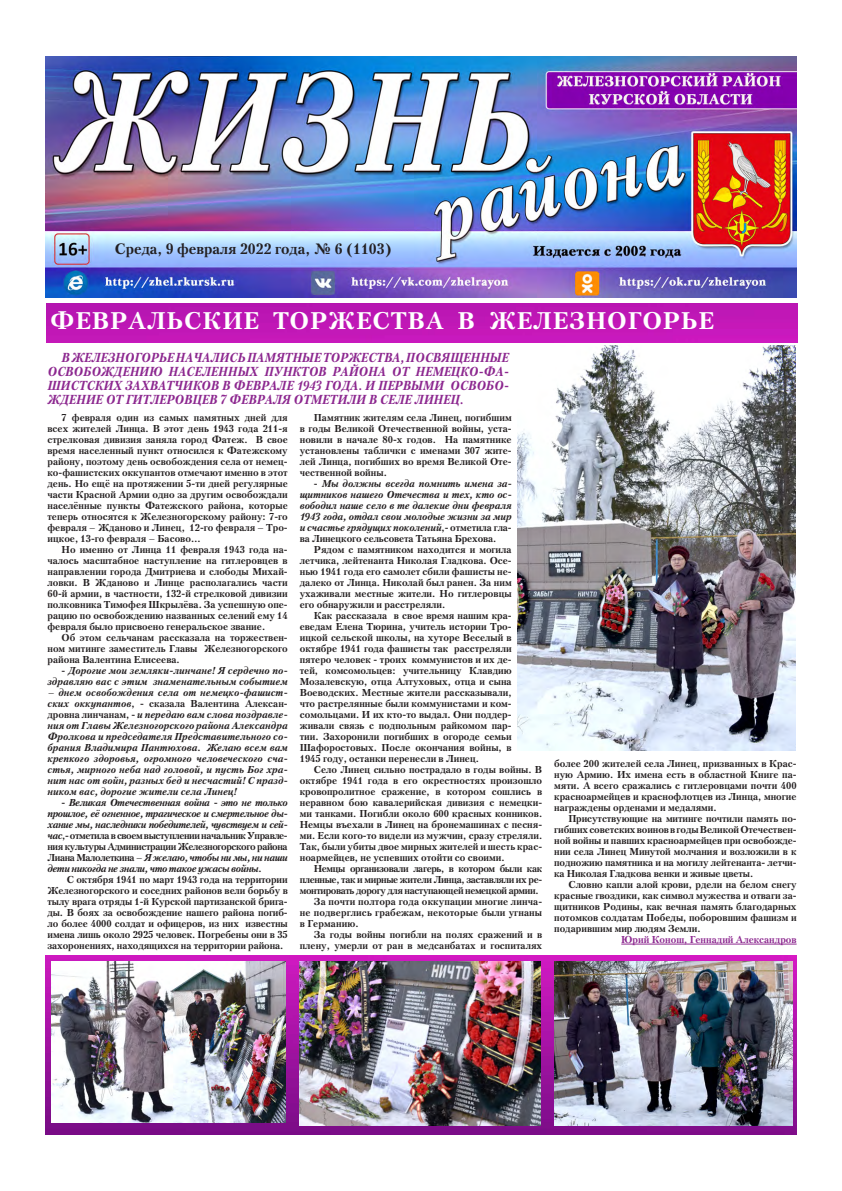
<style>
.page{position:relative;width:842px;height:1191px;background:#fff}
.page>*{position:absolute;margin:0;border:0;box-sizing:border-box;transform-origin:0 0}
.Заголовок{font:700 24px "Petersburg C";letter-spacing:.04em;color:#fff}
.t1{font:700 15px "Petersburg C";color:#231f20}
.Стиль_абзаца_1{font:italic 700 13px/14px "Petersburg C";color:#8c278f;text-align:justify;scale:.92 1}
.Текст{font:700 10px/11px "Petersburg C";color:#231f20;text-align:justify}
.Текст-2{font:italic 700 10px/11px "Petersburg C";color:#231f20;text-align:justify}
.Текст-3{font:700 10px "Petersburg C";color:#8c278f}
.s1{font-style:normal}
</style>
<div class="page">
<img style="left:45px;top:57px;width:752px;height:240px">
<img style="left:46px;top:303px;width:751px;height:39px">
<img style="left:45px;top:955px;width:752px;height:179px">
<hr style="left:621px;top:943px;width:176px;height:1px;background:#8c278f">
<img style="left:517px;top:345px;width:279px;height:405px">
<img style="left:554px;top:961px;width:238px;height:164px">
<img style="left:51px;top:961px;width:235px;height:162px">
<img style="left:300px;top:961px;width:240px;height:164px">
<p class="t1" style="left:115px;top:240px;width:278px">Среда, 9 февраля 2022 года, № 6 (1103)</p>
<p class="Заголовок" style="left:50px;top:307px;width:665px">ФЕВРАЛЬСКИЕ ТОРЖЕСТВА В ЖЕЛЕЗНОГОРЬЕ</p>
<p class="Стиль_абзаца_1" style="left:47px;top:351px;width:503px;text-indent:14px">В ЖЕЛЕЗНОГОРЬЕ НАЧАЛИСЬ ПАМЯТНЫЕ ТОРЖЕСТВА, ПОСВЯЩЕННЫЕ ОСВОБОЖДЕНИЮ НАСЕЛЕННЫХ ПУНКТОВ РАЙОНА ОТ НЕМЕЦКО-ФА-ШИСТСКИХ ЗАХВАТЧИКОВ В ФЕВРАЛЕ 1943 ГОДА. И ПЕРВЫМИ ОСВОБО-ЖДЕНИЕ ОТ ГИТЛЕРОВЦЕВ 7 ФЕВРАЛЯ ОТМЕТИЛИ В СЕЛЕ ЛИНЕЦ.</p>
<p class="Текст" style="left:300px;top:412px;width:213px;text-indent:14px">Памятник жителям села Линец, погибшим в годы Великой Отечественной войны, уста&shy;новили в начале 80-х годов. На памятнике установлены таблички с именами 307 жите&shy;лей Линца, погибших во время Великой Оте&shy;чественной войны.</p>
<p class="Текст-2" style="left:300px;top:478px;width:213px;text-indent:14px"><span class="s1">-</span> Мы должны всегда помнить имена за&shy;щитников нашего Отечества и тех, кто ос&shy;вободил наше село в те далекие дни февраля 1943 года, отдал свои молодые жизни за мир и счастье грядущих поколений<span class="s1">,- отметила гла&shy;ва Линецкого сельсовета Татьяна Брехова.</span></p>
<p class="Текст" style="left:300px;top:544px;width:213px;text-indent:14px">Рядом с памятником находится и могила летчика, лейтенанта Николая Гладкова. Осе&shy;нью 1941 года его самолет сбили фашисты не&shy;далеко от Линца. Николай был ранен. За ним ухаживали местные жители. Но гитлеровцы его обнаружили и расстреляли.</p>
<p class="Текст" style="left:300px;top:610px;width:213px;text-indent:14px">Как рассказала в свое время нашим кра&shy;еведам Елена Тюрина, учитель истории Тро&shy;ицкой сельской школы, на хуторе Веселый в октябре 1941 года фашисты так расстреляли пятеро человек - троих коммунистов и их де&shy;тей, комсомольцев: учительницу Клавдию Мозалевскую, отца Алтуховых, отца и сына Воеводских. Местные жители рассказывали, что растрелянные были коммунистами и ком&shy;сомольцами. И их кто-то выдал. Они поддер&shy;живали связь с подпольным райкомом пар&shy;тии. Захоронили погибших в огороде семьи Шафоростовых. После окончания войны, в 1945 году, останки перенесли в Линец.</p>
<p class="Текст" style="left:300px;top:764px;width:244px;text-indent:14px">Село Линец сильно пострадало в годы войны. В октябре 1941 года в его окрестностях произошло кровопролитное сражение, в котором сошлись в неравном бою кавалерийская дивизия с немецки&shy;ми танками. Погибли около 600 красных конников.<br>Немцы въехали в Линец на бронемашинах с песня&shy;ми. Если кого-то видели из мужчин, сразу стреляли.<br>Так, были убиты двое мирных жителей и шесть крас&shy;ноармейцев, не успевших отойти со своими.</p>
<p class="Текст" style="left:300px;top:863px;width:244px;text-indent:14px">Немцы организовали лагерь, в котором были как пленные, так и мирные жители Линца, заставляли их ре&shy;монтировать дорогу для наступающей немецкой армии.</p>
<p class="Текст" style="left:300px;top:896px;width:244px;text-indent:14px">За почти полтора года оккупации многие линча&shy;не подверглись грабежам, некоторые были угнаны в Германию.</p>
<p class="Текст" style="left:300px;top:929px;width:244px;text-align:right">За годы войны погибли на полях сражений и в плену, умерли от ран в медсанбатах и госпиталях</p>
<p class="Текст" style="left:47px;top:412px;width:242px;text-indent:14px">7 февраля один из самых памятных дней для всех жителей Линца. В этот день 1943 года 211-я стрелковая дивизия заняла город Фатеж. В свое время населенный пункт относился к Фатежскому району, поэтому день освобождения села от немец&shy;ко-фашистских оккупантов отмечают именно в этот день. Но ещё на протяжении 5-ти дней регулярные части Красной Армии одно за другим освобождали населённые пункты Фатежского района, которые теперь относятся к Железногорскому району: 7-го февраля – Жданово и Линец, 12-го февраля – Тро&shy;ицкое, 13-го февраля – Басово…</p>
<p class="Текст" style="left:47px;top:544px;width:242px;text-indent:14px">Но именно от Линца 11 февраля 1943 года на&shy;чалось масштабное наступление на гитлеровцев в направлении города Дмитриева и слободы Михай&shy;ловки. В Жданово и Линце располагались части 60-й армии, в частности, 132-й стрелковой дивизии полковника Тимофея Шкрылёва. За успешную опе&shy;рацию по освобождению названных селений ему 14 февраля было присвоено генеральское звание.</p>
<p class="Текст" style="left:47px;top:632px;width:242px;text-indent:14px">Об этом сельчанам рассказала на торжествен&shy;ном митинге заместитель Главы Железногорского района Валентина Елисеева.</p>
<p class="Текст-2" style="left:47px;top:665px;width:242px;text-align:right"><span class="s1">-</span> Дорогие мои земляки-линчане! Я сердечно по&shy;здравляю вас с этим знаменательным событием</p>
<p class="Текст-2" style="left:47px;top:687px;width:242px">– днем освобождения села от немецко-фашист&shy;ских оккупантов<span class="s1">, - сказала Валентина Алексан&shy;дровна линчанам, -</span> и передаю вам слова поздравле&shy;ния от Главы Железногорского района Александра Фролкова и председателя Представительного со&shy;брания Владимира Пантюхова. Желаю всем вам крепкого здоровья, огромного человеческого сча&shy;стья, мирного неба над головой, и пусть Бог хра&shy;нит нас от войн, разных бед и несчастий! С празд&shy;ником вас, дорогие жители села Линец!</p>
<p class="Текст-2" style="left:47px;top:797px;width:242px;text-indent:14px"><span class="s1">-</span> Великая Отечественная война - это не только прошлое, её огненное, трагическое и смертельное ды&shy;хание мы, наследники победителей, чувствуем и сей&shy;час<span class="s1">,- отметила в своем выступлении начальник Управле&shy;ния культуры Администрации Железногорского района Лиана Малолеткина –</span> Я желаю, чтобы ни мы, ни наши дети никогда не знали, что такое ужасы войны.</p>
<p class="Текст" style="left:47px;top:874px;width:242px;text-indent:19px">С октября 1941 по март 1943 года на территории Железногорского и соседних районов вели борьбу в тылу врага отряды 1-й Курской партизанской брига&shy;ды. В боях за освобождение нашего района погиб&shy;ло более 4000 солдат и офицеров, из них известны имена лишь около 2925 человек. Погребены они в 35 захоронениях, находящихся на территории района.</p>
<p class="Текст" style="left:554px;top:758px;width:244px">более 200 жителей села Линец, призванных в Крас&shy;ную Армию. Их имена есть в областной Книге па&shy;мяти. А всего сражались с гитлеровцами почти 400 красноармейцев и краснофлотцев из Линца, многие награждены орденами и медалями.</p>
<p class="Текст" style="left:554px;top:813px;width:244px;text-indent:14px">Присутствующие на митинге почтили память по&shy;гибших советских воинов в годы Великой Отечествен&shy;ной войны и павших красноармейцев при освобожде&shy;нии села Линец Минутой молчания и возложили в к подножию памятника и на могилу лейтенанта- летчи&shy;ка Николая Гладкова венки и живые цветы.</p>
<p class="Текст" style="left:554px;top:879px;width:244px;text-indent:14px">Словно капли алой крови, рдели на белом снегу красные гвоздики, как символ мужества и отваги за&shy;щитников Родины, как вечная память благодарных потомков солдатам Победы, поборовшим фашизм и подарившим мир людям Земли.</p>
<p class="Текст-3" style="left:621px;top:934px;width:177px">Юрий Конош, Геннадий Александров</p>
</div>
